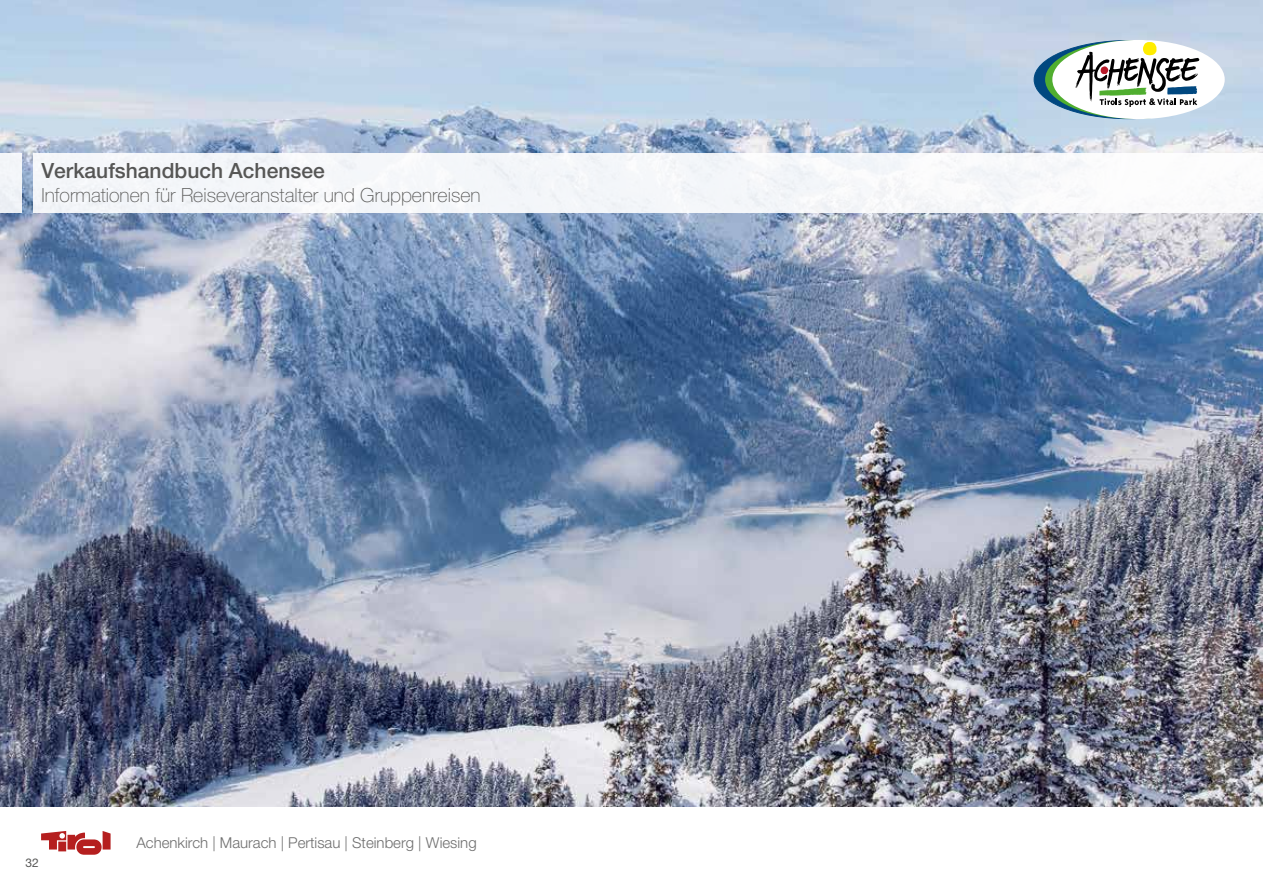
<style>
.page{position:relative;width:1263px;height:893px;background:#fff}
.page>*{position:absolute;margin:0;border:0;box-sizing:border-box;transform-origin:0 0}
.t1{font:500 21px "Helvetica Neue LT Pro";color:#565655}
.t2{font:100 19.5px "Helvetica Neue LT Pro";color:#565655}
.t3{font:300 15px "Helvetica Neue LT Pro";color:#6e6e6e}
.t4{font:12px "Helvetica Neue LT Pro";color:#565655}
</style>
<div class="page">
<img style="left:0;top:0;width:1263px;height:807px">
<div style="left:1034px;top:41px;width:189px;height:78px;background:#004880;border-radius:50%"></div>
<svg style="left:1045px;top:40px;width:179px;height:79px"></svg>
<div style="left:1052px;top:40px;width:173px;height:79px;background:#fff;border-radius:50%"></div>
<svg style="left:1075px;top:42px;width:124px;height:65px"></svg>
<div style="left:33px;top:153px;width:1230px;height:60px;background:#f5f7fa"></div>
<div style="left:0;top:153px;width:21px;height:60px;background:#f2f4f8"></div>
<svg style="left:41px;top:831px;width:70px;height:24px"></svg>
<p class="t1" style="left:41px;top:158px;width:285px">Verkaufshandbuch Achensee</p>
<p class="t2" style="left:41px;top:183px;width:441px">Informationen für Reiseveranstalter und Gruppenreisen</p>
<p class="t4" style="left:26px;top:856px;width:15px">32</p>
<p class="t3" style="left:136px;top:834px;width:342px">Achenkirch | Maurach | Pertisau | Steinberg | Wiesing</p>
</div>
